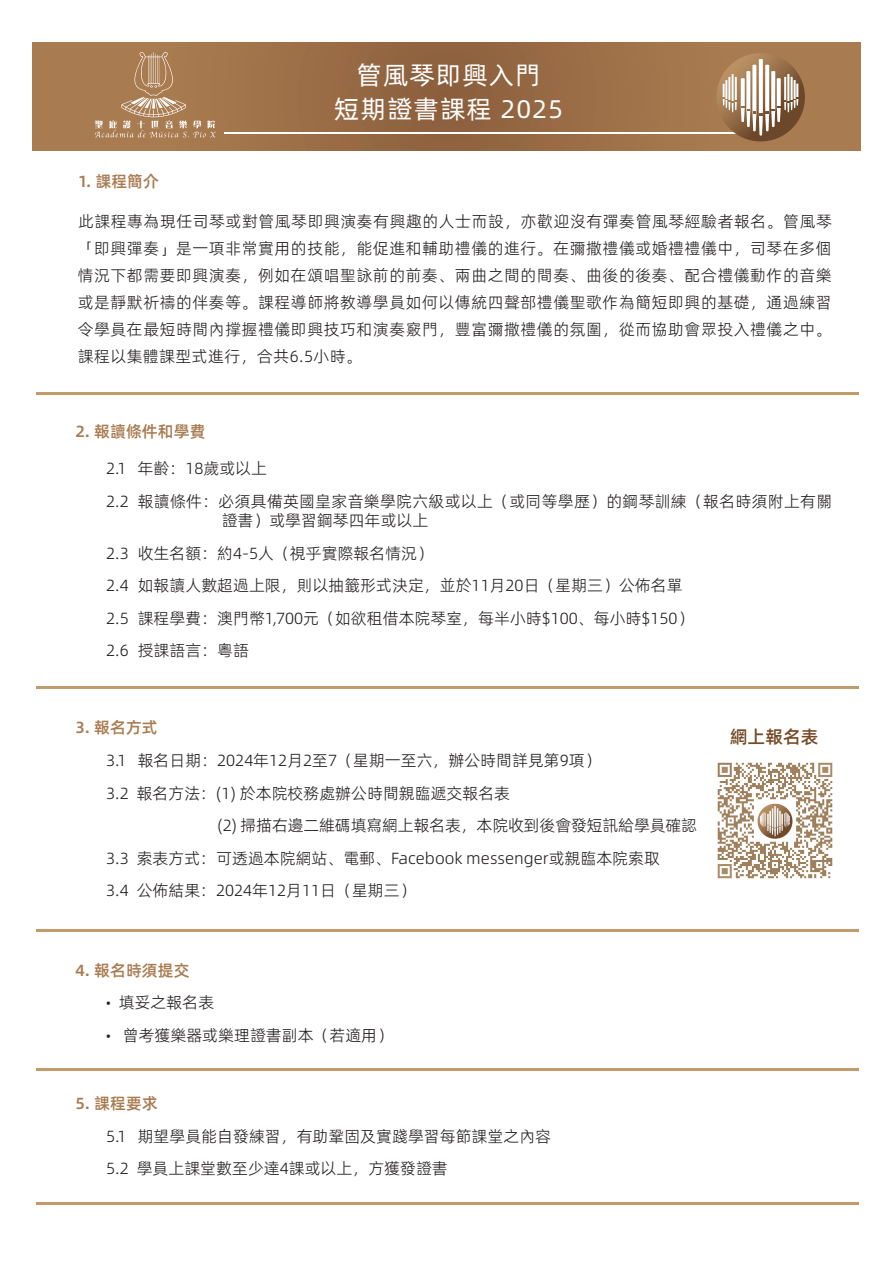
<style>
.page{position:relative;width:893px;height:1263px;background:#fff}
.page>*{position:absolute;margin:0;border:0;box-sizing:border-box;transform-origin:0 0}
.t1{font:25.5px/33.9px "Alibaba Pu Hui Ti 2 55 Regular";letter-spacing:.04em;color:#fff;text-align:center}
.t2{font:700 18px "Alibaba Pu Hui Ti 2 75 Semi";color:#744c27}
.t3{font:16.2px/32.5px "Alibaba Pu Hui Ti 2 45 Light";color:#231f20}
.t4{font:700 16.2px "Alibaba Pu Hui Ti 2 75 Semi";color:#a97b50}
</style>
<div class="page">
<hr style="left:36px;top:392px;width:823px;height:3px;background:#c39a6b">
<hr style="left:36px;top:685px;width:823px;height:3px;background:#c39a6b">
<hr style="left:36px;top:929px;width:823px;height:3px;background:#c39a6b">
<hr style="left:36px;top:1068px;width:823px;height:3px;background:#c39a6b">
<hr style="left:36px;top:1202px;width:823px;height:3px;background:#c39a6b">
<svg style="left:33px;top:43px;width:827px;height:108px;background:#9e7049"></svg>
<svg style="left:94px;top:52px;width:122px;height:86px;background:#b0865f"></svg>
<hr style="left:224px;top:133px;width:525px;height:1px;background:#fff">
<svg style="left:716px;top:53px;width:89px;height:88px"></svg>
<img style="left:717px;top:762px;width:116px;height:117px">
<h1 class="t1" style="left:334px;top:57px;width:230px">管風琴即興入門<br>短期證書課程 2025</h1>
<p class="t4" style="left:78px;top:169px;width:83px">1. 課程簡介</p>
<p class="t3" style="left:78px;top:207px;width:756px;line-height:27px;text-align:justify">此課程專為現任司琴或對管風琴即興演奏有興趣的人士而設，亦歡迎沒有彈奏管風琴經驗者報名。管風琴「即興彈奏」是一項非常實用的技能，能促進和輔助禮儀的進行。在彌撒禮儀或婚禮禮儀中，司琴在多個情況下都需要即興演奏，例如在頌唱聖詠前的前奏、兩曲之間的間奏、曲後的後奏、配合禮儀動作的音樂或是靜默祈禱的伴奏等。課程導師將教導學員如何以傳統四聲部禮儀聖歌作為簡短即興的基礎，通過練習令學員在最短時間內撑握禮儀即興技巧和演奏竅門，豐富彌撒禮儀的氛圍，從而協助會眾投入禮儀之中。課程以集體課型式進行，合共6.5小時。</p>
<p class="t4" style="left:75px;top:419px;width:132px">2. 報讀條件和學費</p>
<p class="t3" style="left:106px;top:451px;width:728px">2.1 年齡：18歲或以上<br>2.2 報讀條件：必須具備英國皇家音樂學院六級或以上（或同等學歷）的鋼琴訓練（報名時須附上有關</p>
<p class="t3" style="left:106px;top:503px;width:589px;text-indent:115px">證書）或學習鋼琴四年或以上<br>2.3 收生名額：約4-5人（視乎實際報名情況）<br>2.4 如報讀人數超過上限，則以抽籤形式決定，並於11月20日（星期三）公佈名單<br>2.5 課程學費：澳門幣1,700元（如欲租借本院琴室，每半小時$100、每小時$150）<br>2.6 授課語言：粵語</p>
<p class="t4" style="left:75px;top:715px;width:84px">3. 報名方式</p>
<p class="t3" style="left:106px;top:743px;width:496px">3.1 報名日期：2024年12月2至7（星期一至六，辦公時間詳見第9項）</p>
<p class="t3" style="left:106px;top:776px;width:405px">3.2 報名方法：(1) 於本院校務處辦公時間親臨遞交報名表</p>
<p class="t3" style="left:218px;top:808px;width:481px">(2) 掃描右邊二維碼填寫網上報名表，本院收到後會發短訊給學員確認</p>
<p class="t3" style="left:106px;top:841px;width:555px">3.3 索表方式：可透過本院網站、電郵、Facebook messenger或親臨本院索取</p>
<p class="t3" style="left:106px;top:873px;width:311px">3.4 公佈結果：2024年12月11日（星期三）</p>
<p class="t4" style="left:75px;top:957px;width:116px">4. 報名時須提交</p>
<p class="t3" style="left:106px;top:985px;width:109px">• 填妥之報名表</p>
<p class="t3" style="left:106px;top:1018px;width:288px">• 曾考獲樂器或樂理證書副本（若適用）</p>
<p class="t4" style="left:75px;top:1091px;width:84px">5. 課程要求</p>
<p class="t3" style="left:106px;top:1119px;width:446px">5.1 期望學員能自發練習，有助鞏固及實踐學習每節課堂之內容<br>5.2 學員上課堂數至少達4課或以上，方獲發證書</p>
<p class="t2" style="left:730px;top:723px;width:90px">網上報名表</p>
</div>
